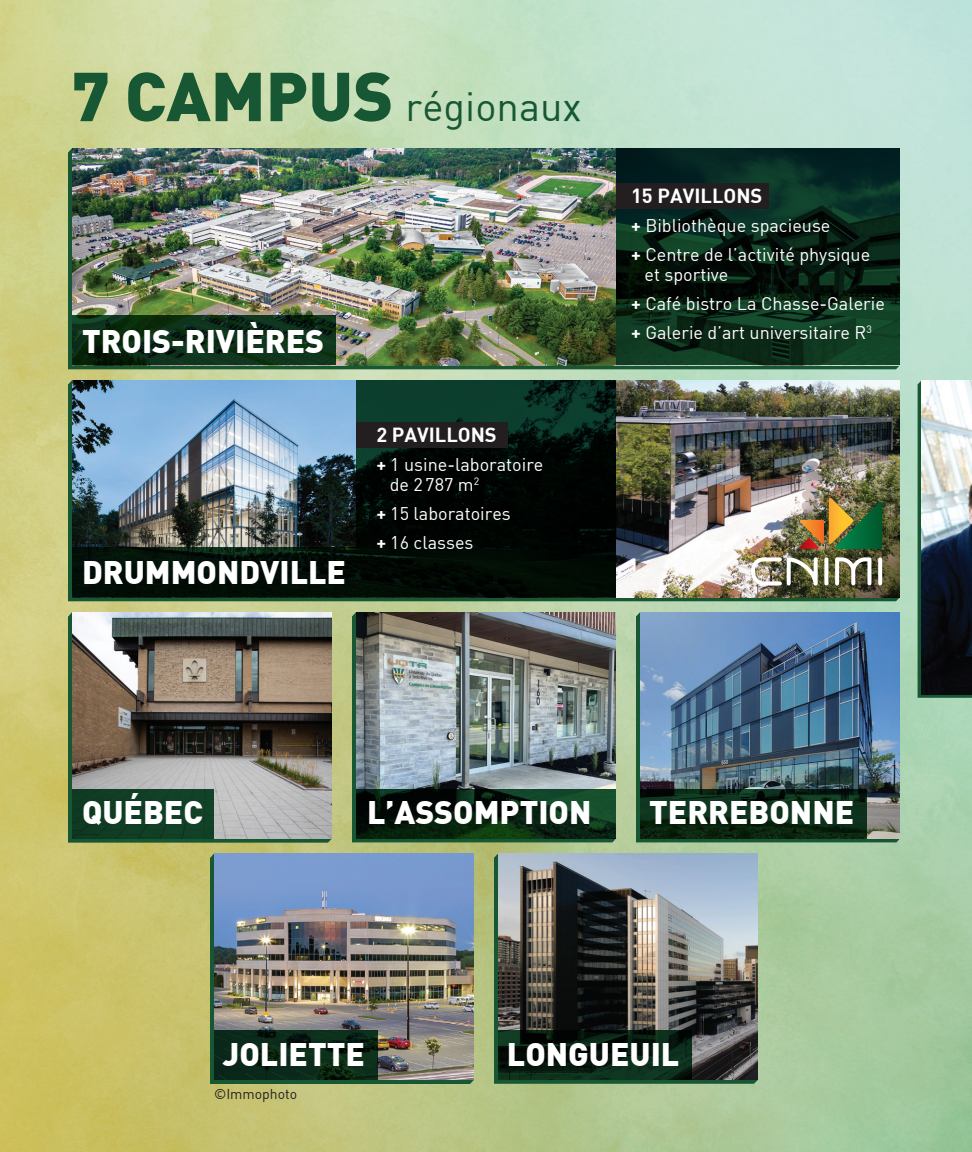
<style>
.page{position:relative;width:972px;height:1152px;background:#fff}
.page>*{position:absolute;margin:0;border:0;box-sizing:border-box;transform-origin:0 0}
.t1{font:40px "DIN";color:#185734}
.t2{font:900 32px "DIN";color:#fff}
.t3{font:700 20px "DIN";color:#fff}
.t4{font:18px/29px "DIN";color:#fff}
.t5{font:14px "DIN";color:#231f20}
.s1{font-weight:900;font-size:68px}
.s2{font-weight:700}
</style>
<div class="page">
<img style="left:0;top:0;width:972px;height:1152px">
<svg style="left:918px;top:380px;width:54px;height:318px"></svg>
<img style="left:922px;top:380px;width:50px;height:314px">
<div style="left:210px;top:854px;width:264px;height:230px;background:#185734"></div>
<svg style="left:494px;top:854px;width:264px;height:230px;background:#1d5b37"></svg>
<div style="left:352px;top:612px;width:264px;height:230px;background:#185734"></div>
<div style="left:636px;top:612px;width:264px;height:230px;background:#185734"></div>
<svg style="left:68px;top:148px;width:832px;height:221px;background:#2f6342"></svg>
<svg style="left:68px;top:380px;width:832px;height:221px;background:#1e5232"></svg>
<svg style="left:68px;top:612px;width:264px;height:231px;background:#2a623e"></svg>
<img style="left:214px;top:854px;width:260px;height:226px">
<img style="left:498px;top:854px;width:260px;height:226px">
<img style="left:72px;top:612px;width:260px;height:226px">
<img style="left:356px;top:612px;width:260px;height:177px">
<img style="left:640px;top:612px;width:260px;height:226px">
<img style="left:72px;top:148px;width:544px;height:217px">
<img style="left:72px;top:380px;width:828px;height:217px">
<svg style="left:72px;top:316px;width:264px;height:49px;background:#0c2d17"></svg>
<svg style="left:72px;top:548px;width:284px;height:49px;background:#021008"></svg>
<div style="left:72px;top:789px;width:142px;height:50px;background:#113e25"></div>
<svg style="left:214px;top:1030px;width:164px;height:50px;background:#0a2716"></svg>
<svg style="left:498px;top:1030px;width:193px;height:50px;background:#081d11"></svg>
<svg style="left:356px;top:789px;width:260px;height:50px;background:#092411"></svg>
<svg style="left:640px;top:789px;width:227px;height:50px;background:#0b2915"></svg>
<img style="left:799px;top:498px;width:83px;height:51px">
<img style="left:751px;top:557px;width:67px;height:28px">
<svg style="left:824px;top:557px;width:4px;height:28px"></svg>
<svg style="left:835px;top:557px;width:36px;height:28px"></svg>
<svg style="left:878px;top:557px;width:4px;height:28px"></svg>
<svg style="left:616px;top:148px;width:284px;height:217px;background:#09271a"></svg>
<svg style="left:356px;top:380px;width:260px;height:217px;background:#03120c"></svg>
<div style="left:616px;top:183px;width:153px;height:25px;background:#231f20"></div>
<div style="left:356px;top:422px;width:152px;height:25px;background:#231f20"></div>
<h1 class="t1" style="left:72px;top:82px;width:511px"><span class="s1">7 CAMPUS</span> régionaux</h1>
<h2 class="t2" style="left:82px;top:320px;width:244px">TROIS-RIVIÈRES</h2>
<h2 class="t2" style="left:82px;top:551px;width:265px">DRUMMONDVILLE</h2>
<p class="t3" style="left:376px;top:422px;width:122px">2 PAVILLONS</p>
<p class="t4" style="left:390px;top:454px;width:155px;line-height:20px;text-indent:-13px"><span class="s2">+</span> 1 usine-laboratoire de 2787 m<sup>2</sup></p>
<p class="t4" style="left:376px;top:499px;width:136px"><span class="s2">+</span> 15 laboratoires <span class="s2">+</span> 16 classes</p>
<p class="t3" style="left:631px;top:183px;width:133px">15 PAVILLONS</p>
<p class="t4" style="left:631px;top:211px;width:241px"><span class="s2">+</span> Bibliothèque spacieuse<br><span class="s2">+</span> Centre de l’activité physique</p>
<p class="t4" style="left:631px;top:260px;width:255px;text-indent:13px">et sportive<br><span class="s2">+</span> Café bistro La Chasse-Galerie <span class="s2">+</span> Galerie d’art universitaire R<sup>3</sup></p>
<h2 class="t2" style="left:82px;top:791px;width:122px">QUÉBEC</h2>
<h2 class="t2" style="left:367px;top:791px;width:226px">L’ASSOMPTION</h2>
<h2 class="t2" style="left:649px;top:791px;width:206px">TERREBONNE</h2>
<h2 class="t2" style="left:223px;top:1033px;width:143px">JOLIETTE</h2>
<h2 class="t2" style="left:507px;top:1033px;width:174px">LONGUEUIL</h2>
<p class="t5" style="left:214px;top:1085px;width:85px">©Immophoto</p>
</div>
